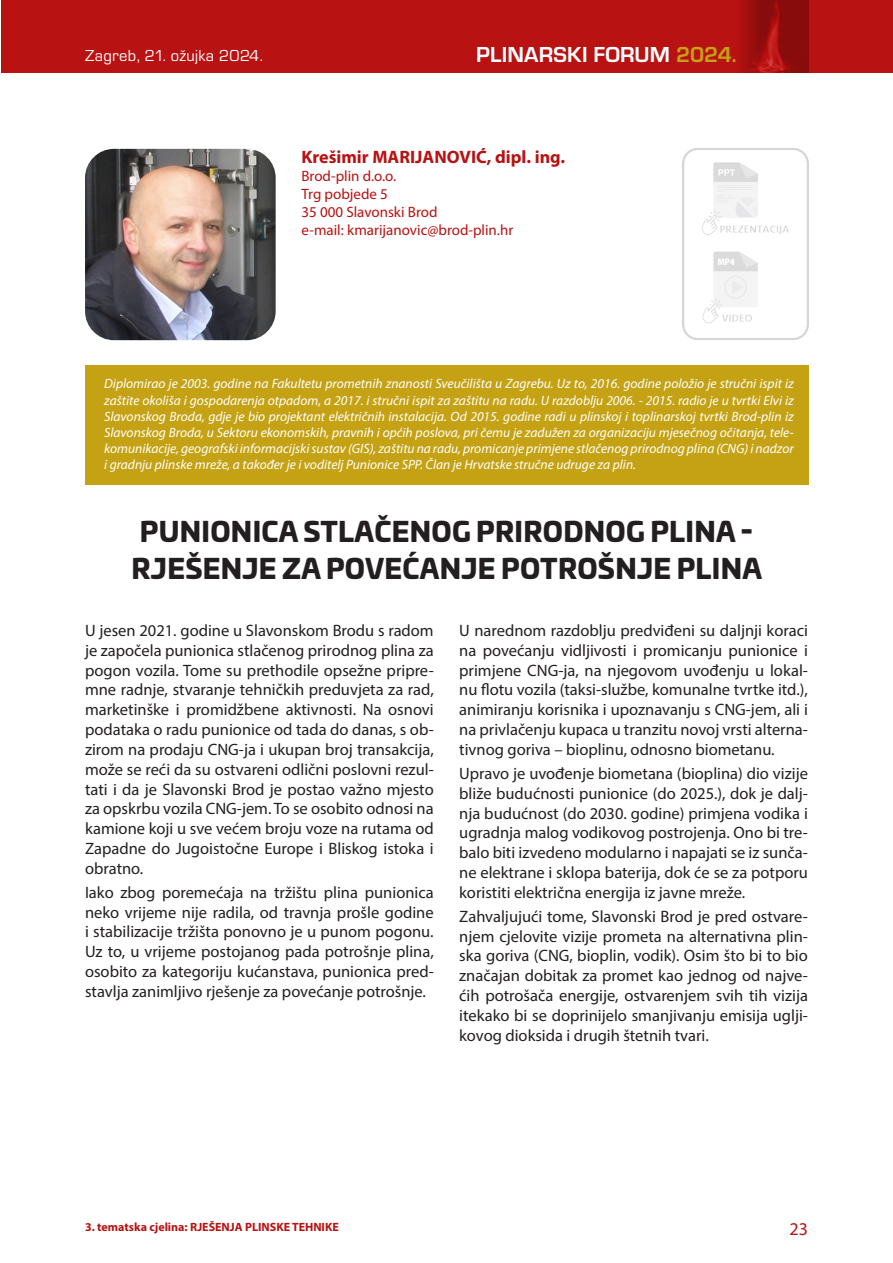
<style>
.page{position:relative;width:893px;height:1263px;background:#fff}
.page>*{position:absolute;margin:0;border:0;box-sizing:border-box;transform-origin:0 0}
.NASLOV{font:900 27px/37.5px "Univia Pro";letter-spacing:.01em;color:#231f20;text-align:center}
.t1{font:700 22.5px "Eurostile TOT";letter-spacing:.01em;color:#fff}
.AUTOR{font:700 18px "Myriad Pro";color:#b81212}
.t2{font:18px "Myriad Pro";color:#b81212}
.text{font:16.5px/19.8px "Myriad Pro";color:#231f20;text-align:justify}
.t3{font:16.5px "Eurostile TOT";letter-spacing:.02em;color:#fff}
.AUTOR-2{font:15px "Myriad Pro";color:#b81212}
.Biografija{font:italic 13.5px/16.2px "Myriad Pro";color:#fff;text-align:justify}
.t4{font:700 12px "Myriad Pro";color:#b81212}
.s1{color:#c5a214}
</style>
<div class="page">
<div style="left:1px;top:0;width:892px;height:72px;background:#b81212"></div>
<img style="left:742px;top:0;width:67px;height:72px">
<div style="left:85px;top:365px;width:724px;height:119px;background:#c5a214"></div>
<img style="left:85px;top:149px;width:191px;height:191px">
<img style="left:683px;top:148px;width:126px;height:192px">
<p class="t3" style="left:85px;top:47px;width:179px">Zagreb, 21. ožujka 2024.</p>
<h2 class="t1" style="left:476px;top:43px;width:262px">PLINARSKI FORUM <span class="s1">2024.</span></h2>
<p class="AUTOR" style="left:301px;top:145px;width:265px">Krešimir MARIJANOVIĆ, dipl. ing.</p>
<p class="AUTOR-2" style="left:301px;top:166px;width:96px">Brod-plin d.o.o.</p>
<p class="AUTOR-2" style="left:301px;top:184px;width:88px">Trg pobjede 5</p>
<p class="AUTOR-2" style="left:301px;top:202px;width:138px">35 000 Slavonski Brod</p>
<p class="AUTOR-2" style="left:301px;top:220px;width:213px">e-mail: kmarijanovic@brod-plin.hr</p>
<p class="Biografija" style="left:104px;top:375px;width:691px">Diplomirao je 2003. godine na Fakultetu prometnih znanosti Sveučilišta u Zagrebu. Uz to, 2016. godine položio je stručni ispit iz zaštite okoliša i gospodarenja otpadom, a 2017. i stručni ispit za zaštitu na radu. U razdoblju 2006. - 2015. radio je u tvrtki Elvi iz Slavonskog Broda, gdje je bio projektant električnih instalacija. Od 2015. godine radi u plinskoj i toplinarskoj tvrtki Brod-plin iz Slavonskog Broda, u Sektoru ekonomskih, pravnih i općih poslova, pri čemu je zadužen za organizaciju mjesečnog očitanja, tele&shy;komunikacije, geografski informacijski sustav (GIS), zaštitu na radu, promicanje primjene stlačenog prirodnog plina (CNG) i nadzor i gradnju plinske mreže, a također je i voditelj Punionice SPP. Član je Hrvatske stručne udruge za plin.</p>
<p class="NASLOV" style="left:132px;top:511px;width:632px">PUNIONICA STLAČENOG PRIRODNOG PLINA -<br>RJEŠENJE ZA POVEĆANJE POTROŠNJE PLINA</p>
<p class="text" style="left:85px;top:620px;width:350px">U jesen 2021. godine u Slavonskom Brodu s radom je započela punionica stlačenog prirodnog plina za pogon vozila. Tome su prethodile opsežne pripre&shy;mne radnje, stvaranje tehničkih preduvjeta za rad, marketinške i promidžbene aktivnosti. Na osnovi podataka o radu punionice od tada do danas, s ob&shy;zirom na prodaju CNG-ja i ukupan broj transakcija, može se reći da su ostvareni odlični poslovni rezul&shy;tati i da je Slavonski Brod je postao važno mjesto za opskrbu vozila CNG-jem. To se osobito odnosi na kamione koji u sve većem broju voze na rutama od Zapadne do Jugoistočne Europe i Bliskog istoka i obratno.</p>
<p class="text" style="left:85px;top:882px;width:350px">Iako zbog poremećaja na tržištu plina punionica neko vrijeme nije radila, od travnja prošle godine i stabilizacije tržišta ponovno je u punom pogonu.<br>Uz to, u vrijeme postojanog pada potrošnje plina, osobito za kategoriju kućanstava, punionica pred&shy;stavlja zanimljivo rješenje za povećanje potrošnje.</p>
<p class="text" style="left:459px;top:620px;width:350px">U narednom razdoblju predviđeni su daljnji koraci na povećanju vidljivosti i promicanju punionice i primjene CNG-ja, na njegovom uvođenju u lokal&shy;nu flotu vozila (taksi-službe, komunalne tvrtke itd.), animiranju korisnika i upoznavanju s CNG-jem, ali i na privlačenju kupaca u tranzitu novoj vrsti alterna&shy;tivnog goriva – bioplinu, odnosno biometanu.</p>
<p class="text" style="left:459px;top:763px;width:350px">Upravo je uvođenje biometana (bioplina) dio vizije bliže budućnosti punionice (do 2025.), dok je dalj&shy;nja budućnost (do 2030. godine) primjena vodika i ugradnja malog vodikovog postrojenja. Ono bi tre&shy;balo biti izvedeno modularno i napajati se iz sunča&shy;ne elektrane i sklopa baterija, dok će se za potporu koristiti električna energija iz javne mreže.</p>
<p class="text" style="left:459px;top:906px;width:350px">Zahvaljujući tome, Slavonski Brod je pred ostvare&shy;njem cjelovite vizije prometa na alternativna plin&shy;ska goriva (CNG, bioplin, vodik). Osim što bi to bio značajan dobitak za promet kao jednog od najve&shy;ćih potrošača energije, ostvarenjem svih tih vizija itekako bi se doprinijelo smanjivanju emisija uglji&shy;kovog dioksida i drugih štetnih tvari.</p>
<p class="t4" style="left:85px;top:1219px;width:255px">3. tematska cjelina: RJEŠENJA PLINSKE TEHNIKE</p>
<p class="t2" style="left:789px;top:1218px;width:20px">23</p>
</div>
